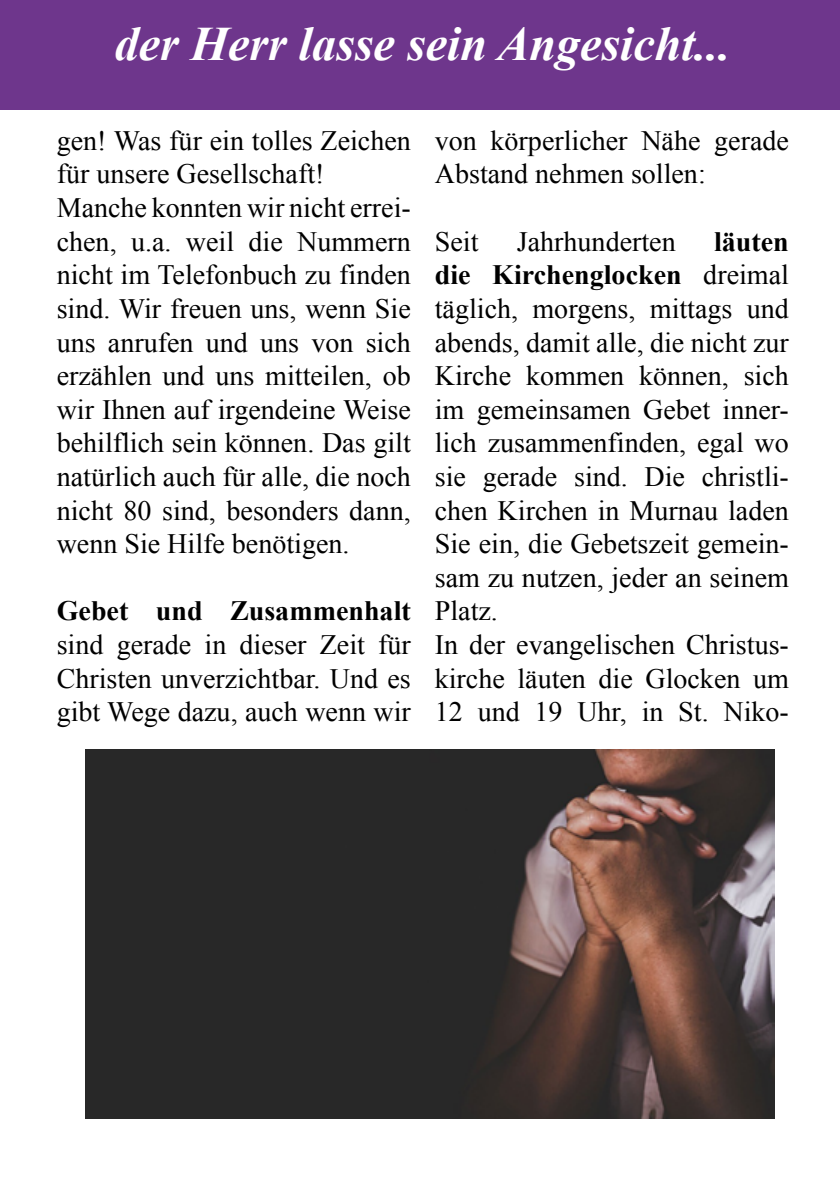
<style>
.page{position:relative;width:840px;height:1191px;background:#fff}
.page>*{position:absolute;margin:0;border:0;box-sizing:border-box;transform-origin:0 0}
.t1{font:italic 700 48px "Times New Roman";color:#fff}
.t2{font:28px/33.6px "Times New Roman";color:#000}
.t3{font:700 28px "Times New Roman";color:#000}
.s1{font-weight:700}
</style>
<div class="page">
<img style="left:85px;top:750px;width:689px;height:369px">
<div style="left:0;top:0;width:839px;height:109px;background:#6e368c"></div>
<h1 class="t1" style="left:115px;top:10px;width:617px">der Herr lasse sein Angesicht...</h1>
<p class="t2" style="left:57px;top:123px;width:355px">gen! Was für ein tolles Zeichen für unsere Gesellschaft!<br>Manche konnten wir nicht errei&shy;chen, u.a. weil die Nummern nicht im Telefonbuch zu finden sind. Wir freuen uns, wenn Sie uns anrufen und uns von sich erzählen und uns mitteilen, ob wir Ihnen auf irgendeine Weise behilflich sein können. Das gilt natürlich auch für alle, die noch nicht 80 sind, besonders dann, wenn Sie Hilfe benötigen.</p>
<p class="t3" style="left:57px;top:591px;width:355px">Gebet und Zusammenhalt</p>
<p class="t2" style="left:57px;top:627px;width:355px;text-align:justify">sind gerade in dieser Zeit für Christen unverzichtbar. Und es gibt Wege dazu, auch wenn wir</p>
<p class="t2" style="left:434px;top:123px;width:355px">von körperlicher Nähe gerade<br>Abstand nehmen sollen:</p>
<p class="t2" style="left:434px;top:224px;width:45px">Seit</p>
<p class="t2" style="left:516px;top:224px;width:160px">Jahrhunderten</p>
<p class="t2" style="left:434px;top:224px;width:355px;text-indent:279px"><span class="s1">läuten die Kirchenglocken</span> dreimal täglich, morgens, mittags und abends, damit alle, die nicht zur<br>Kirche kommen können, sich im gemeinsamen Gebet inner&shy;lich zusammenfinden, egal wo sie gerade sind. Die christli&shy;chen Kirchen in Murnau laden<br>Sie ein, die Gebetszeit gemein&shy;sam zu nutzen, jeder an seinem<br>Platz.<br>In der evangelischen Christus&shy;kirche läuten die Glocken um<br>12 und 19 Uhr, in St. Niko-</p>
</div>
